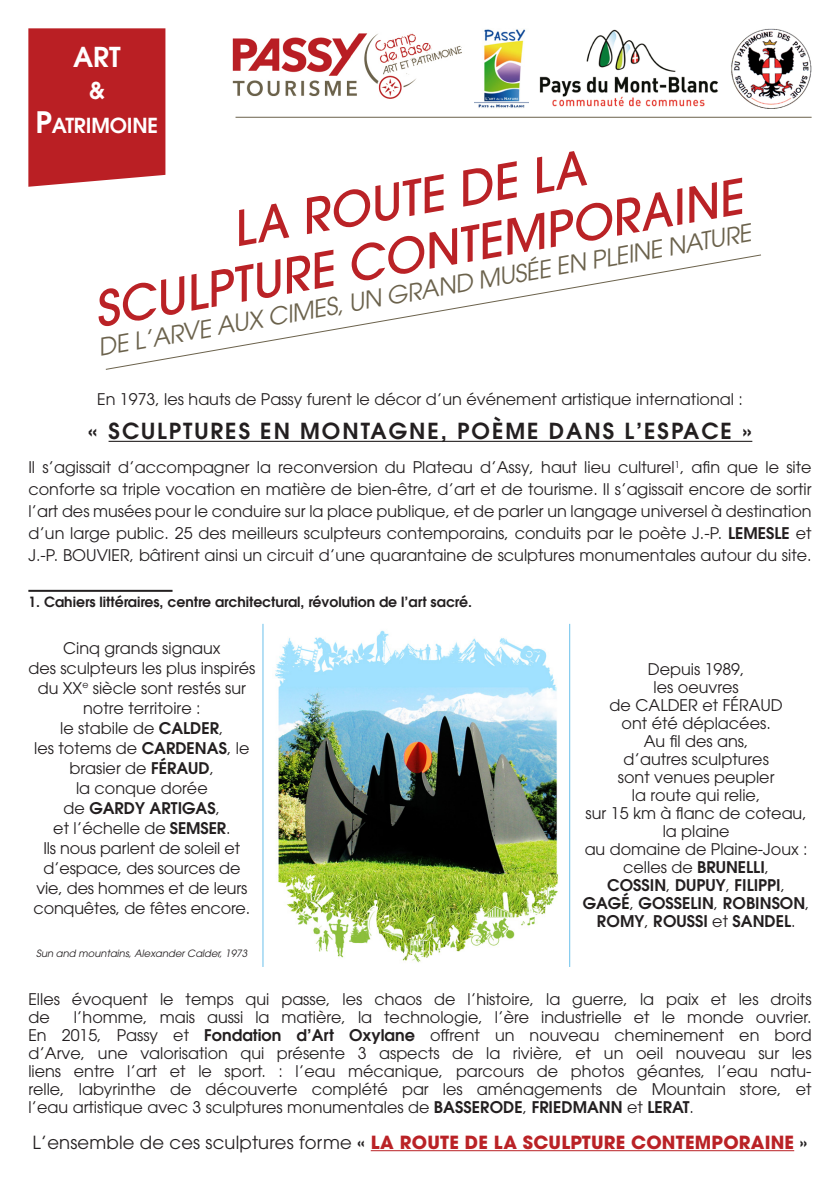
<style>
.page{position:relative;width:840px;height:1191px;background:#fff}
.page>*{position:absolute;margin:0;border:0;box-sizing:border-box;transform-origin:0 0}
.t1{font:italic 500 48px "ITC Avant Garde Pro";color:#ba2226}
.t2{font:600 27.2px "ITC Avant Garde Pro";color:#fff}
.t3{font:italic 24px "ITC Avant Garde Pro";color:#6b624c}
.t4{font:600 23.2px "ITC Avant Garde Pro";color:#fff}
.t5{font:600 22px "ITC Avant Garde Pro";letter-spacing:.09em;color:#231f20}
.t6{font:600 20.6px "ITC Avant Garde Pro";letter-spacing:-.005em;color:#fff}
.t7{font:700 18px "ITC Avant Garde Pro";letter-spacing:.01em;color:#ba2226}
.t8{font:16px/20px "ITC Avant Garde Pro";color:#231f20;text-align:center}
.t9{font:600 16px "ITC Avant Garde Pro";color:#231f20}
.t10{font:600 14px "ITC Avant Garde Pro";color:#231f20}
.t11{font:italic 10px "ITC Avant Garde Pro";color:#231f20}
.s1{font-size:29.4px}
.s2{font-weight:600}
.s3{font-weight:400}
.s4{font-weight:400;color:#231f20}
.s5{color:#231f20}
</style>
<div class="page">
<img style="left:539px;top:29px;width:180px;height:78px">
<img style="left:474px;top:29px;width:54px;height:79px">
<hr style="left:108px;top:441px;width:644px;height:1px;background:#231f20">
<hr style="left:28px;top:590px;width:144px;height:2px;background:#231f20">
<hr style="left:370px;top:1150px;width:423px;height:1px;background:#ba2226">
<img style="left:232px;top:33px;width:230px;height:66px">
<div style="left:28px;top:28px;width:137px;height:159px;background:#ba1f24"></div>
<img style="left:731px;top:28px;width:80px;height:80px">
<img style="left:275px;top:630px;width:284px;height:333px">
<svg style="left:105px;top:254px;width:656px;height:116px"></svg>
<hr style="left:235px;top:117px;width:576px;height:1px;background:#6b624c">
<hr style="left:262px;top:624px;width:1px;height:343px;background:#6bc1eb">
<hr style="left:569px;top:624px;width:1px;height:343px;background:#6bc1eb">
<p class="t2" style="left:73px;top:40px;width:49px">ART</p>
<p class="t4" style="left:89px;top:76px;width:17px">&amp;</p>
<p class="t6" style="left:35px;top:112px;width:124px"><span class="s1">P</span>ATRIMOINE</p>
<p class="t1" style="left:227px;top:199px;width:359px;rotate:-10deg">LA ROUTE DE LA</p>
<p class="t1" style="left:89px;top:280px;width:658px;rotate:-10deg">SCULPTURE CONTEMPORAINE</p>
<p class="t3" style="left:96px;top:333px;width:663px;rotate:-10deg">DE L’ARVE AUX CIMES, UN GRAND MUSÉE EN PLEINE NATURE</p>
<p class="t8" style="left:97px;top:389px;width:646px">En 1973, les hauts de Passy furent le décor d’un événement artistique international :</p>
<p class="t5" style="left:88px;top:417px;width:665px">« SCULPTURES EN MONTAGNE, POÈME DANS L’ESPACE »</p>
<p class="t8" style="left:28px;top:456px;width:784px;line-height:22px;text-align:justify">Il s’agissait d’accompagner la reconversion du Plateau d’Assy, haut lieu culturel<sup>1</sup>, afin que le site conforte sa triple vocation en matière de bien-être, d’art et de tourisme. Il s’agissait encore de sortir l’art des musées pour le conduire sur la place publique, et de parler un langage universel à destination d’un large public. 25 des meilleurs sculpteurs contemporains, conduits par le poète J.-P. <span class="s2">LEMESLE</span> et J.-P. BOUVIER, bâtirent ainsi un circuit d’une quarantaine de sculptures monumentales autour du site.</p>
<p class="t10" style="left:28px;top:592px;width:445px">1. Cahiers littéraires, centre architectural, révolution de l’art sacré.</p>
<p class="t8" style="left:63px;top:637px;width:159px">Cinq grands signaux</p>
<p class="t8" style="left:28px;top:657px;width:228px">des sculpteurs les plus inspirés</p>
<p class="t8" style="left:38px;top:677px;width:210px">du XX<sup>e</sup> siècle sont restés sur notre territoire :</p>
<p class="t8" style="left:60px;top:717px;width:165px">le stabile de <span class="s2">CALDER</span>,</p>
<p class="t8" style="left:34px;top:737px;width:216px">les totems de <span class="s2">CARDENAS</span>, le brasier de <span class="s2">FÉRAUD</span>,</p>
<p class="t8" style="left:76px;top:777px;width:133px">la conque dorée</p>
<p class="t9" style="left:63px;top:797px;width:158px"><span class="s3">de</span> GARDY ARTIGAS<span class="s3">,</span></p>
<p class="t8" style="left:53px;top:817px;width:178px">et l’échelle de <span class="s2">SEMSER</span>.</p>
<p class="t8" style="left:33px;top:837px;width:218px">Ils nous parlent de soleil et d’espace, des sources de vie, des hommes et de leurs conquêtes, de fêtes encore.</p>
<p class="t11" style="left:36px;top:946px;width:215px">Sun and mountains, Alexander Calder, 1973</p>
<p class="t8" style="left:647px;top:658px;width:98px">Depuis 1989,</p>
<p class="t8" style="left:653px;top:676px;width:87px">les oeuvres</p>
<p class="t8" style="left:609px;top:694px;width:174px">de CALDER et FÉRAUD</p>
<p class="t8" style="left:621px;top:712px;width:150px">ont été déplacées.</p>
<p class="t8" style="left:643px;top:730px;width:106px">Au fil des ans,</p>
<p class="t8" style="left:623px;top:748px;width:147px">d’autres sculptures</p>
<p class="t8" style="left:617px;top:766px;width:158px">sont venues peupler</p>
<p class="t8" style="left:631px;top:784px;width:130px">la route qui relie,</p>
<p class="t8" style="left:585px;top:802px;width:222px">sur 15 km à flanc de coteau,</p>
<p class="t8" style="left:662px;top:820px;width:68px">la plaine</p>
<p class="t8" style="left:584px;top:838px;width:224px">au domaine de Plaine-Joux :</p>
<p class="t8" style="left:622px;top:856px;width:147px">celles de <span class="s2">BRUNELLI</span>,</p>
<p class="t9" style="left:607px;top:874px;width:179px">COSSIN<span class="s3">,</span> DUPUY<span class="s3">,</span> FILIPPI<span class="s3">,</span></p>
<p class="t9" style="left:582px;top:892px;width:228px">GAGÉ<span class="s3">,</span> GOSSELIN<span class="s3">,</span> ROBINSON<span class="s3">,</span></p>
<p class="t9" style="left:596px;top:910px;width:200px">ROMY<span class="s3">,</span> ROUSSI <span class="s3">et</span> SANDEL<span class="s3">.</span></p>
<p class="t8" style="left:28px;top:989px;width:784px;line-height:18px;text-align:left">Elles évoquent le temps qui passe, les chaos de l’histoire, la guerre, la paix et les droits de</p>
<p class="t8" style="left:74px;top:1006px;width:739px">l’homme, mais aussi la matière, la technologie, l’ère industrielle et le monde ouvrier.</p>
<p class="t8" style="left:28px;top:1025px;width:784px;line-height:18px;text-align:justify">En 2015, Passy et <span class="s2">Fondation d’Art Oxylane</span> offrent un nouveau cheminement en bord d’Arve, une valorisation qui présente 3 aspects de la rivière, et un oeil nouveau sur les liens entre l’art et le sport. : l’eau mécanique, parcours de photos géantes, l’eau natu&shy;relle, labyrinthe de découverte complété par les aménagements de Mountain store, et</p>
<p class="t8" style="left:28px;top:1096px;width:666px">l’eau artistique avec 3 sculptures monumentales de <span class="s2">BASSERODE</span>, <span class="s2">FRIEDMANN</span> et <span class="s2">LERAT</span>.</p>
<p class="t7" style="left:32px;top:1130px;width:776px"><span class="s4">L’ensemble de ces sculptures forme</span> <span class="s5">«</span> LA ROUTE DE LA SCULPTURE CONTEMPORAINE <span class="s5">»</span></p>
</div>
